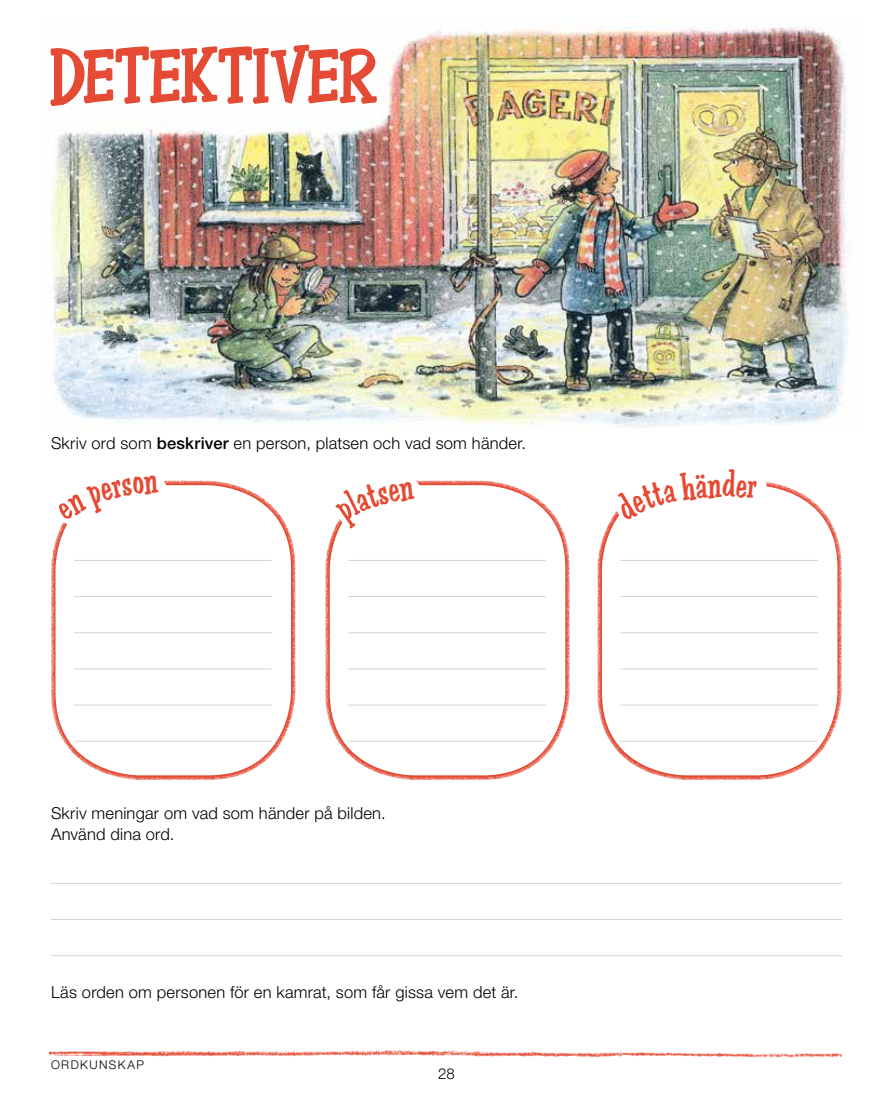
<style>
.page{position:relative;width:893px;height:1106px;background:#fff}
.page>*{position:absolute;margin:0;border:0;box-sizing:border-box;transform-origin:0 0}
.t1{font:75px "Don Semiformal";color:#e44a34}
.t2{font:300 16.5px/21px "Helvetica Neue LT Std";letter-spacing:.01em;color:#000}
.t3{font:300 15px "Helvetica Neue LT Std";color:#000}
.t4{font:300 12px "Helvetica Neue LT Std";letter-spacing:.115em;color:#000}
.s1{font-weight:500}
</style>
<div class="page">
<img style="left:48px;top:1050px;width:794px;height:8px">
<img style="left:50px;top:26px;width:798px;height:401px">
<div style="left:325px;top:480px;width:245px;height:300px;border:4px solid #e44a34;border-radius:85px"></div>
<div style="left:597px;top:480px;width:245px;height:300px;border:4px solid #e44a34;border-radius:85px"></div>
<div style="left:51px;top:480px;width:245px;height:300px;border:4px solid #e44a34;border-radius:85px"></div>
<hr style="left:74px;top:560px;width:198px;height:1px;background:#d4d4d4">
<hr style="left:74px;top:596px;width:198px;height:1px;background:#d4d4d4">
<hr style="left:74px;top:632px;width:198px;height:1px;background:#d4d4d4">
<hr style="left:74px;top:668px;width:198px;height:1px;background:#d4d4d4">
<hr style="left:74px;top:704px;width:198px;height:1px;background:#d4d4d4">
<hr style="left:74px;top:741px;width:198px;height:1px;background:#d4d4d4">
<hr style="left:348px;top:560px;width:198px;height:1px;background:#d4d4d4">
<hr style="left:348px;top:596px;width:198px;height:1px;background:#d4d4d4">
<hr style="left:348px;top:632px;width:198px;height:1px;background:#d4d4d4">
<hr style="left:348px;top:668px;width:198px;height:1px;background:#d4d4d4">
<hr style="left:348px;top:704px;width:198px;height:1px;background:#d4d4d4">
<hr style="left:348px;top:741px;width:198px;height:1px;background:#d4d4d4">
<hr style="left:620px;top:560px;width:198px;height:1px;background:#d4d4d4">
<hr style="left:620px;top:596px;width:198px;height:1px;background:#d4d4d4">
<hr style="left:620px;top:632px;width:198px;height:1px;background:#d4d4d4">
<hr style="left:620px;top:668px;width:198px;height:1px;background:#d4d4d4">
<hr style="left:620px;top:704px;width:198px;height:1px;background:#d4d4d4">
<hr style="left:620px;top:741px;width:198px;height:1px;background:#d4d4d4">
<hr style="left:51px;top:883px;width:791px;height:1px;background:#d4d4d4">
<hr style="left:51px;top:919px;width:791px;height:1px;background:#d4d4d4">
<hr style="left:51px;top:955px;width:791px;height:1px;background:#d4d4d4">
<svg style="left:57px;top:480px;width:112px;height:54px"></svg>
<svg style="left:332px;top:480px;width:91px;height:51px"></svg>
<svg style="left:605px;top:480px;width:166px;height:50px"></svg>
<h1 class="t1" style="left:51px;top:33px;width:327px">DETEKTIVER</h1>
<p class="t2" style="left:51px;top:432px;width:476px">Skriv ord som <span class="s1">beskriver</span> en person, platsen och vad som händer.</p>
<p class="t2" style="left:51px;top:802px;width:336px">Skriv meningar om vad som händer på bilden.<br>Använd dina ord.</p>
<p class="t2" style="left:51px;top:981px;width:469px">Läs orden om personen för en kamrat, som får gissa vem det är.</p>
<p class="t4" style="left:51px;top:1057px;width:94px">ORDKUNSKAP</p>
<p class="t3" style="left:438px;top:1065px;width:18px">28</p>
</div>
